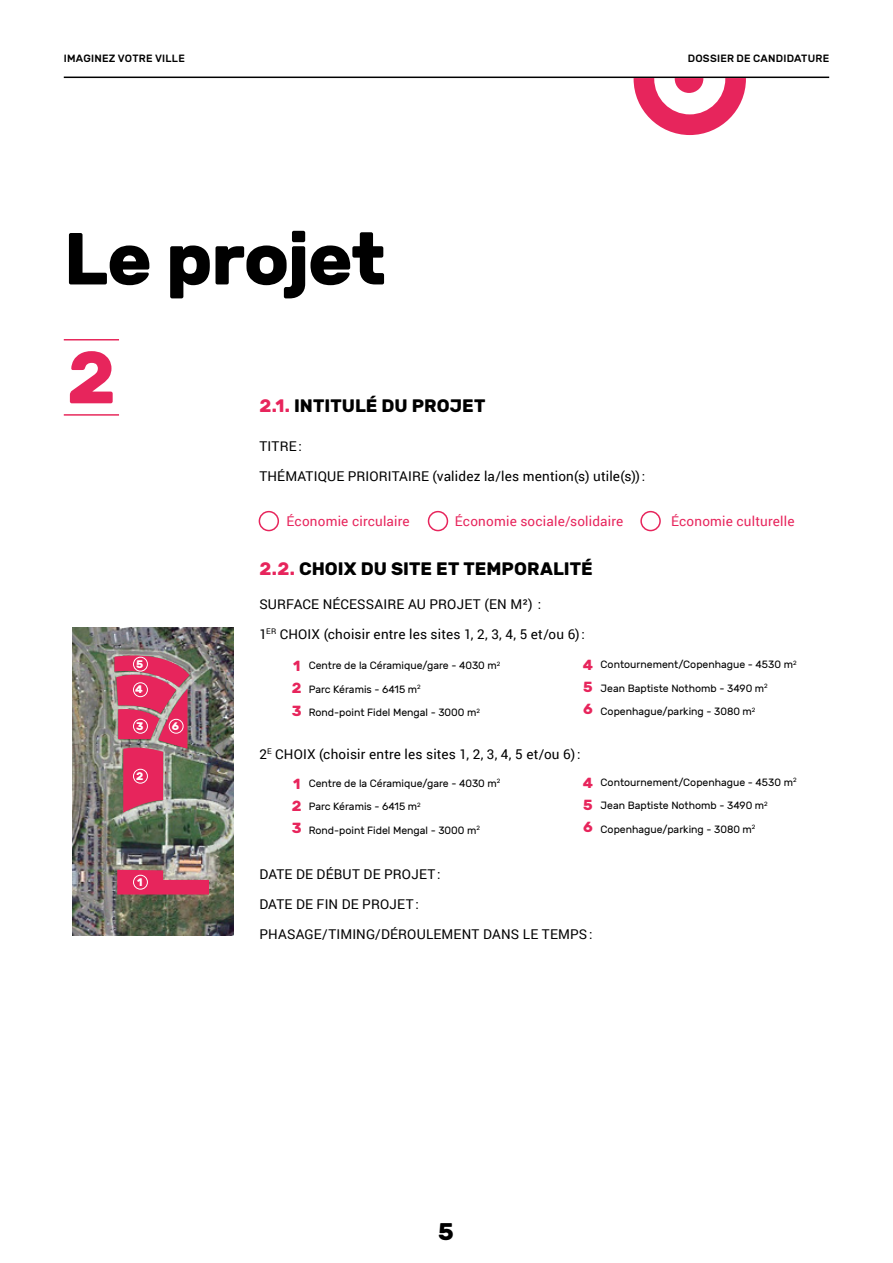
<style>
.page{position:relative;width:893px;height:1263px;background:#fff}
.page>*{position:absolute;margin:0;border:0;box-sizing:border-box;transform-origin:0 0}
.t1{font:700 73.5px "Rubik";letter-spacing:-.02em;color:#000}
.t2{font:700 73.5px "Rubik";color:#e7255c}
.t3{font:700 24px "Rubik";color:#000}
.t4{font:700 18px "Rubik";color:#000}
.t5{font:700 14.7px/22px "Rubik";color:#e7255c;text-align:justify}
.t6{font:13.5px "Roboto";letter-spacing:.015em;color:#000}
.t7{font:13.5px "Roboto";letter-spacing:.015em;color:#e7255c}
.t8{font:700 10.95px "Rubik";color:#fff}
.t9{font:10.5px "Rubik";color:#000}
.t10{font:500 10.5px "Rubik";letter-spacing:.02em;color:#000}
.s1{color:#e7255c}
.s2{font-weight:700;font-size:14.7px;color:#e7255c}
</style>
<div class="page">
<hr style="left:64px;top:77px;width:765px;height:1px;background:#000">
<svg style="left:634px;top:78px;width:112px;height:57px"></svg>
<div style="left:259px;top:511px;width:20px;height:20px;border:2px solid #e7255c;border-radius:50%"></div>
<div style="left:428px;top:511px;width:20px;height:20px;border:2px solid #e7255c;border-radius:50%"></div>
<div style="left:640px;top:511px;width:21px;height:20px;border:2px solid #e7255c;border-radius:50%"></div>
<hr style="left:64px;top:339px;width:55px;height:1px;background:#e7295c">
<hr style="left:64px;top:414px;width:55px;height:2px;background:#e7295c">
<img style="left:72px;top:628px;width:161px;height:307px">
<svg style="left:117px;top:870px;width:92px;height:24px;background:#dd456d"></svg>
<img style="left:114px;top:648px;width:76px;height:165px">
<div style="left:133px;top:769px;width:15px;height:14px;border:1px solid #fff;border-radius:50%"></div>
<div style="left:133px;top:719px;width:15px;height:14px;border:1px solid #fff;border-radius:50%"></div>
<div style="left:133px;top:682px;width:15px;height:15px;border:1px solid #fff;border-radius:50%"></div>
<div style="left:133px;top:657px;width:15px;height:14px;border:1px solid #fff;border-radius:50%"></div>
<div style="left:169px;top:719px;width:14px;height:14px;border:1px solid #fff;border-radius:50%"></div>
<div style="left:133px;top:875px;width:15px;height:14px;border:1px solid #fff;border-radius:50%"></div>
<p class="t10" style="left:64px;top:52px;width:123px">IMAGINEZ VOTRE VILLE</p>
<p class="t10" style="left:688px;top:52px;width:143px">DOSSIER DE CANDIDATURE</p>
<h1 class="t1" style="left:64px;top:216px;width:324px">Le projet</h1>
<h1 class="t2" style="left:67px;top:335px;width:50px">2</h1>
<p class="t8" style="left:136px;top:657px;width:9px">5</p>
<p class="t8" style="left:135px;top:683px;width:9px">4</p>
<p class="t8" style="left:136px;top:719px;width:9px">3</p>
<p class="t8" style="left:136px;top:769px;width:9px">2</p>
<p class="t8" style="left:172px;top:719px;width:9px">6</p>
<p class="t8" style="left:137px;top:875px;width:7px">1</p>
<h3 class="t4" style="left:259px;top:395px;width:228px"><span class="s1">2.1.</span> INTITULÉ DU PROJET</h3>
<p class="t6" style="left:259px;top:437px;width:44px">TITRE:</p>
<p class="t6" style="left:259px;top:467px;width:387px">THÉMATIQUE PRIORITAIRE (validez la/les mention(s) utile(s)):</p>
<p class="t7" style="left:287px;top:512px;width:125px">Économie circulaire</p>
<p class="t7" style="left:455px;top:512px;width:170px">Économie sociale/solidaire</p>
<p class="t7" style="left:671px;top:512px;width:125px">Économie culturelle</p>
<h3 class="t4" style="left:259px;top:558px;width:335px"><span class="s1">2.2.</span> CHOIX DU SITE ET TEMPORALITÉ</h3>
<p class="t6" style="left:259px;top:595px;width:283px">SURFACE NÉCESSAIRE AU PROJET (EN M²) :</p>
<p class="t6" style="left:259px;top:625px;width:327px">1<sup>ER</sup> CHOIX (choisir entre les sites 1, 2, 3, 4, 5 et/ou 6):</p>
<h3 class="t5" style="left:292px;top:656px;width:11px">1<br>2<br>3</h3>
<h3 class="t5" style="left:583px;top:654px;width:12px">4<br>5</h3>
<p class="t9" style="left:601px;top:659px;width:197px">Contournement/Copenhague - 4530 m<sup>2</sup></p>
<p class="t9" style="left:309px;top:660px;width:193px">Centre de la Céramique/gare - 4030 m<sup>2</sup></p>
<p class="t9" style="left:309px;top:683px;width:113px">Parc Kéramis - 6415 m<sup>2</sup></p>
<p class="t9" style="left:309px;top:707px;width:173px">Rond-point Fidel Mengal - 3000 m<sup>2</sup></p>
<p class="t9" style="left:601px;top:682px;width:169px">Jean Baptiste Nothomb - 3490 m<sup>2</sup></p>
<p class="t9" style="left:583px;top:706px;width:174px"><span class="s2">6</span> Copenhague/parking - 3080 m<sup>2</sup></p>
<p class="t6" style="left:259px;top:745px;width:323px">2<sup>E</sup> CHOIX (choisir entre les sites 1, 2, 3, 4, 5 et/ou 6):</p>
<h3 class="t5" style="left:292px;top:773px;width:11px">1<br>2<br>3</h3>
<h3 class="t5" style="left:583px;top:772px;width:12px">4<br>5</h3>
<p class="t9" style="left:601px;top:776px;width:197px">Contournement/Copenhague - 4530 m<sup>2</sup></p>
<p class="t9" style="left:309px;top:777px;width:193px">Centre de la Céramique/gare - 4030 m<sup>2</sup></p>
<p class="t9" style="left:309px;top:801px;width:113px">Parc Kéramis - 6415 m<sup>2</sup></p>
<p class="t9" style="left:309px;top:824px;width:173px">Rond-point Fidel Mengal - 3000 m<sup>2</sup></p>
<p class="t9" style="left:601px;top:800px;width:169px">Jean Baptiste Nothomb - 3490 m<sup>2</sup></p>
<p class="t9" style="left:583px;top:823px;width:174px"><span class="s2">6</span> Copenhague/parking - 3080 m<sup>2</sup></p>
<p class="t6" style="left:259px;top:865px;width:183px">DATE DE DÉBUT DE PROJET:</p>
<p class="t6" style="left:259px;top:895px;width:161px">DATE DE FIN DE PROJET:</p>
<p class="t6" style="left:259px;top:925px;width:335px">PHASAGE/TIMING/DÉROULEMENT DANS LE TEMPS:</p>
<h2 class="t3" style="left:438px;top:1218px;width:17px">5</h2>
</div>
